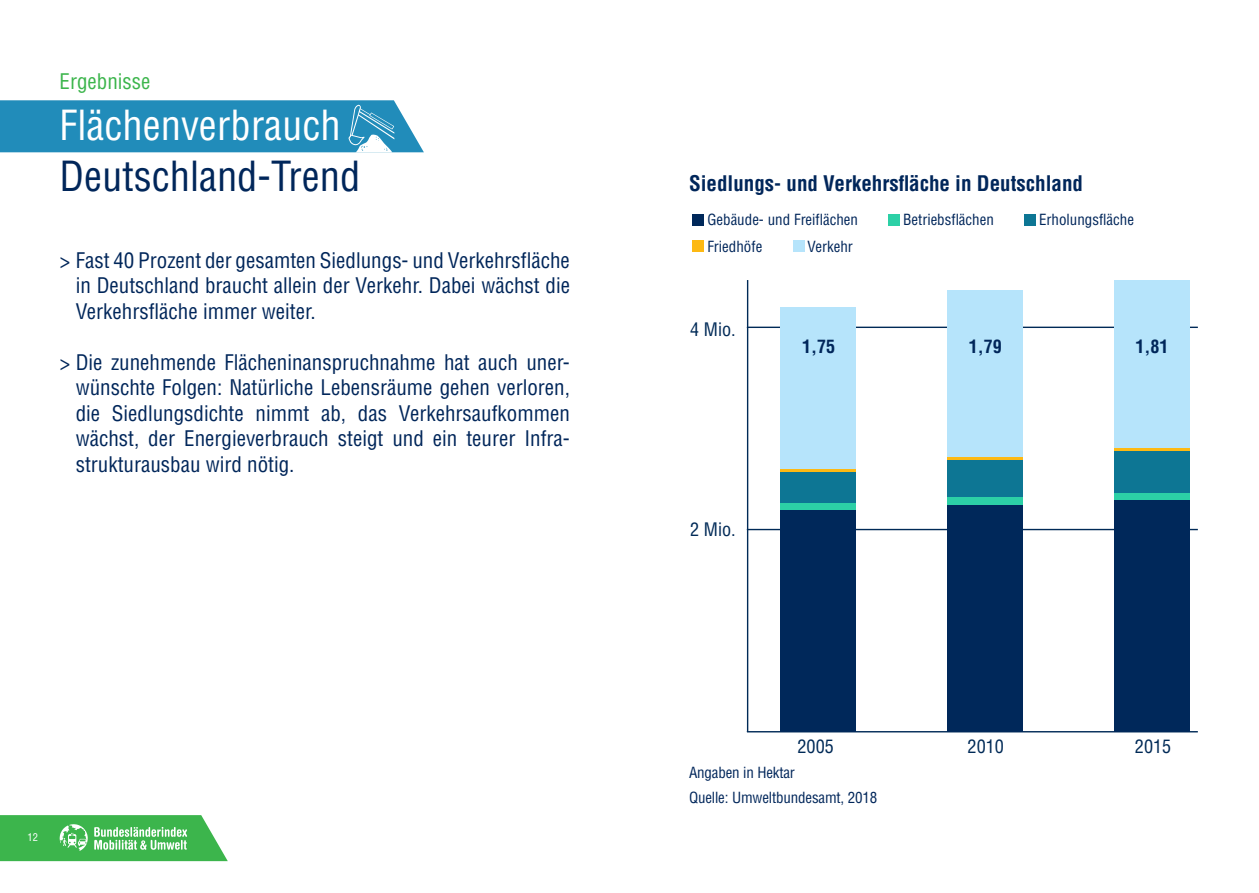
<style>
.page{position:relative;width:1259px;height:893px;background:#fff}
.page>*{position:absolute;margin:0;border:0;box-sizing:border-box;transform-origin:0 0}
.Überschrift{font:condensed 40.5px/51px "Helvetica LT Std";color:#00265a}
.Fließtext{font:condensed 21px/25.5px "Helvetica LT Std";color:#00265a;text-align:justify}
.Subline_Minuskeln{font:700 condensed 21px "Helvetica LT Std";color:#00265a}
.Kapitel_Überschrift{font:condensed 21px "Helvetica LT Std";color:#3cb54c}
.t1{font:condensed 18.15px "Helvetica LT Pro";color:#002a57}
.Zahlen_Tabelle{font:700 condensed 18px "Helvetica LT Std";color:#00265a}
.Subinfo_Fließtext{font:condensed 15px "Helvetica LT Std";color:#00265a}
.Fließtext-2{font:condensed 15px "Helvetica LT Std";letter-spacing:-.01em;color:#00265a}
.t2{font:condensed 10.5px "Helvetica LT Std";color:#fff}
.s1{color:#fff}
</style>
<div class="page">
<svg style="left:0;top:815px;width:228px;height:46px;background:#5bc069"></svg>
<hr style="left:747px;top:731px;width:450px;height:1px;background:#002a57">
<hr style="left:747px;top:529px;width:450px;height:1px;background:#002a57">
<hr style="left:747px;top:327px;width:450px;height:1px;background:#002a57">
<hr style="left:747px;top:280px;width:1px;height:452px;background:#002a57">
<div style="left:781px;top:510px;width:75px;height:222px;background:#00285a"></div>
<div style="left:947px;top:505px;width:76px;height:227px;background:#00285a"></div>
<div style="left:1114px;top:500px;width:75px;height:232px;background:#00285a"></div>
<div style="left:781px;top:503px;width:75px;height:7px;background:#2cd0a6"></div>
<div style="left:947px;top:497px;width:76px;height:8px;background:#2cd0a6"></div>
<div style="left:1114px;top:493px;width:75px;height:7px;background:#2cd0a6"></div>
<div style="left:781px;top:472px;width:75px;height:31px;background:#0d7694"></div>
<div style="left:947px;top:460px;width:76px;height:37px;background:#0d7694"></div>
<div style="left:1114px;top:451px;width:75px;height:42px;background:#0d7694"></div>
<svg style="left:781px;top:468px;width:75px;height:4px"></svg>
<svg style="left:947px;top:456px;width:76px;height:4px"></svg>
<svg style="left:1114px;top:447px;width:75px;height:4px"></svg>
<div style="left:781px;top:307px;width:75px;height:161px;background:#b6e4fb"></div>
<div style="left:947px;top:290px;width:76px;height:166px;background:#b6e4fb"></div>
<div style="left:1114px;top:280px;width:75px;height:167px;background:#b6e4fb"></div>
<div style="left:692px;top:214px;width:12px;height:12px;background:#00285a"></div>
<div style="left:887px;top:214px;width:12px;height:12px;background:#2cd0a6"></div>
<div style="left:1024px;top:214px;width:12px;height:12px;background:#0d7694"></div>
<div style="left:692px;top:240px;width:12px;height:12px;background:#fdb913"></div>
<div style="left:793px;top:240px;width:11px;height:12px;background:#b6e4fb"></div>
<svg style="left:0;top:100px;width:424px;height:52px;background:#3093be"></svg>
<p class="Kapitel_Überschrift" style="left:60px;top:68px;width:92px">Ergebnisse</p>
<p class="Überschrift" style="left:60px;top:100px;width:302px"><span class="s1">Flächenverbrauch<br></span>Deutschland-Trend</p>
<p class="Fließtext" style="left:76px;top:247px;width:496px;text-indent:-16px">&gt; Fast 40 Prozent der gesamten Siedlungs- und Verkehrsfläche in Deutschland braucht allein der Verkehr. Dabei wächst die Verkehrsfläche immer weiter.</p>
<p class="Fließtext" style="left:76px;top:349px;width:496px;text-indent:-16px">&gt; Die zunehmende Flächeninanspruchnahme hat auch uner&shy;wünschte Folgen: Natürliche Lebensräume gehen verloren, die Siedlungsdichte nimmt ab, das Verkehrsaufkommen wächst, der Energieverbrauch steigt und ein teurer Infra&shy;strukturausbau wird nötig.</p>
<p class="t2" style="left:28px;top:831px;width:12px">12</p>
<p class="Subline_Minuskeln" style="left:689px;top:170px;width:395px">Siedlungs- und Verkehrsfläche in Deutschland</p>
<p class="Subinfo_Fließtext" style="left:707px;top:210px;width:152px">Gebäude- und Freiflächen</p>
<p class="Subinfo_Fließtext" style="left:903px;top:210px;width:92px">Betriebsflächen</p>
<p class="Subinfo_Fließtext" style="left:1039px;top:210px;width:96px">Erholungsfläche</p>
<p class="Subinfo_Fließtext" style="left:707px;top:237px;width:56px">Friedhöfe</p>
<p class="Subinfo_Fließtext" style="left:807px;top:237px;width:47px">Verkehr</p>
<p class="t1" style="left:690px;top:318px;width:47px">4 Mio.</p>
<p class="t1" style="left:690px;top:518px;width:47px">2 Mio.</p>
<p class="Zahlen_Tabelle" style="left:802px;top:335px;width:34px">1,75</p>
<p class="Zahlen_Tabelle" style="left:968px;top:335px;width:34px">1,79</p>
<p class="Zahlen_Tabelle" style="left:1135px;top:335px;width:34px">1,81</p>
<p class="t1" style="left:797px;top:735px;width:38px">2005</p>
<p class="t1" style="left:967px;top:735px;width:38px">2010</p>
<p class="t1" style="left:1135px;top:735px;width:38px">2015</p>
<p class="Fließtext-2" style="left:689px;top:763px;width:107px">Angaben in Hektar</p>
<p class="Fließtext-2" style="left:689px;top:788px;width:190px">Quelle: Umweltbundesamt, 2018</p>
</div>
